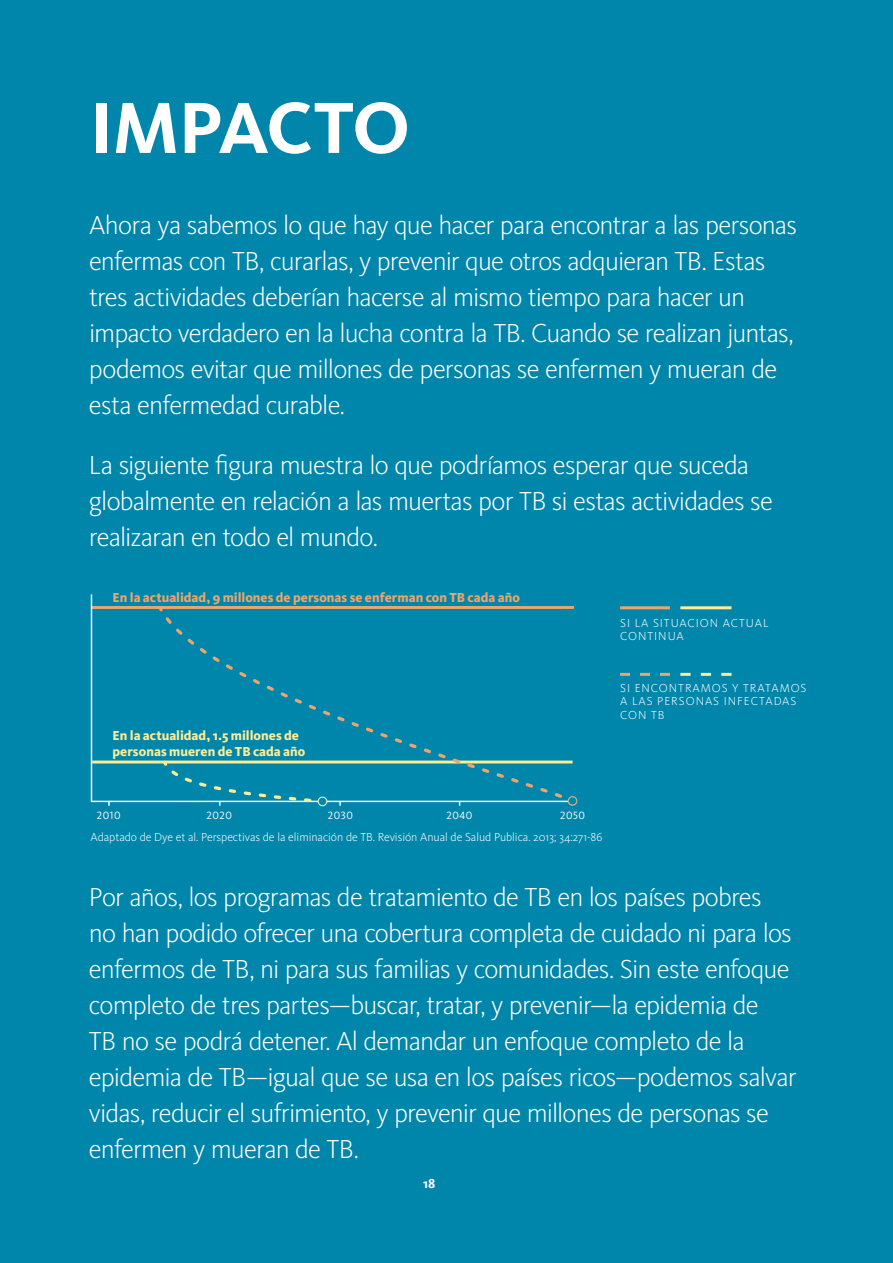
<style>
.page{position:relative;width:893px;height:1263px;background:#0086ab}
.page>*{position:absolute;margin:0;border:0;box-sizing:border-box;transform-origin:0 0}
.t1{font:700 75px "Kievit OT";letter-spacing:-.02em;color:#fff}
.t2{font:300 27px/36px "Kievit OT";letter-spacing:-.035em;color:#fff}
.t3{font:800 13.5px "Kievit OT";color:#eca66c}
.t4{font:800 13.5px/16.5px "Kievit OT";color:#ffec96}
.t5{font:700 13.5px "Kievit OT";color:#fff}
.t6{font:300 12px "Kievit OT";letter-spacing:-.005em;color:#fff}
.t7{font:300 12px/13.5px "Kievit OT";letter-spacing:.075em;color:#fff}
.t8{font:10.95px "Kievit Regular SC";letter-spacing:.05em;color:#fff}
</style>
<div class="page">
<svg style="left:90px;top:594px;width:485px;height:209px"></svg>
<svg style="left:156px;top:603px;width:10px;height:11px"></svg>
<svg style="left:163px;top:614px;width:407px;height:188px"></svg>
<svg style="left:566px;top:795px;width:12px;height:11px"></svg>
<svg style="left:160px;top:758px;width:168px;height:48px"></svg>
<div style="left:319px;top:798px;width:7px;height:7px;background:#0086ab;border-radius:50%"></div>
<div style="left:569px;top:797px;width:7px;height:8px;background:#0086ab;border-radius:50%"></div>
<hr style="left:620px;top:606px;width:50px;height:3px;background:#eca66c">
<svg style="left:620px;top:673px;width:50px;height:3px"></svg>
<hr style="left:680px;top:606px;width:51px;height:3px;background:#ffec96">
<svg style="left:680px;top:673px;width:51px;height:3px"></svg>
<h1 class="t1" style="left:89px;top:83px;width:322px">IMPACTO</h1>
<p class="t2" style="left:89px;top:207px;width:709px">Ahora ya sabemos lo que hay que hacer para encontrar a las personas enfermas con TB, curarlas, y prevenir que otros adquieran TB. Estas tres actividades deberían hacerse al mismo tiempo para hacer un impacto verdadero en la lucha contra la TB. Cuando se realizan juntas, podemos evitar que millones de personas se enfermen y mueran de esta enfermedad curable.</p>
<p class="t2" style="left:89px;top:447px;width:685px">La siguiente figura muestra lo que podríamos esperar que suceda globalmente en relación a las muertas por TB si estas actividades se realizaran en todo el mundo.</p>
<p class="t3" style="left:112px;top:589px;width:409px">En la actualidad, 9 millones de personas se enferman con TB cada año</p>
<p class="t4" style="left:112px;top:727px;width:194px">En la actualidad, 1.5 millones de personas mueren de TB cada año</p>
<p class="t7" style="left:620px;top:616px;width:150px">SI LA SITUACION ACTUAL<br>CONTINUA</p>
<p class="t7" style="left:620px;top:681px;width:188px">SI ENCONTRAMOS Y TRATAMOS<br>A LAS PERSONAS INFECTADAS<br>CON TB</p>
<p class="t8" style="left:97px;top:809px;width:25px">2010</p>
<p class="t8" style="left:206px;top:809px;width:27px">2020</p>
<p class="t8" style="left:328px;top:809px;width:27px">2030</p>
<p class="t8" style="left:447px;top:809px;width:27px">2040</p>
<p class="t8" style="left:560px;top:809px;width:26px">2050</p>
<p class="t6" style="left:91px;top:829px;width:513px">Adaptado de Dye et al. Perspectivas de la eliminación de TB. Revisión Anual de Salud Publica. 2013; 34:271-86</p>
<p class="t2" style="left:89px;top:879px;width:709px">Por años, los programas de tratamiento de TB en los países pobres<br>no han podido ofrecer una cobertura completa de cuidado ni para los enfermos de TB, ni para sus familias y comunidades. Sin este enfoque completo de tres partes—buscar, tratar, y prevenir—la epidemia de<br>TB no se podrá detener. Al demandar un enfoque completo de la epidemia de TB—igual que se usa en los países ricos—podemos salvar vidas, reducir el sufrimiento, y prevenir que millones de personas se enfermen y mueran de TB.</p>
<p class="t5" style="left:423px;top:1176px;width:14px">18</p>
</div>
